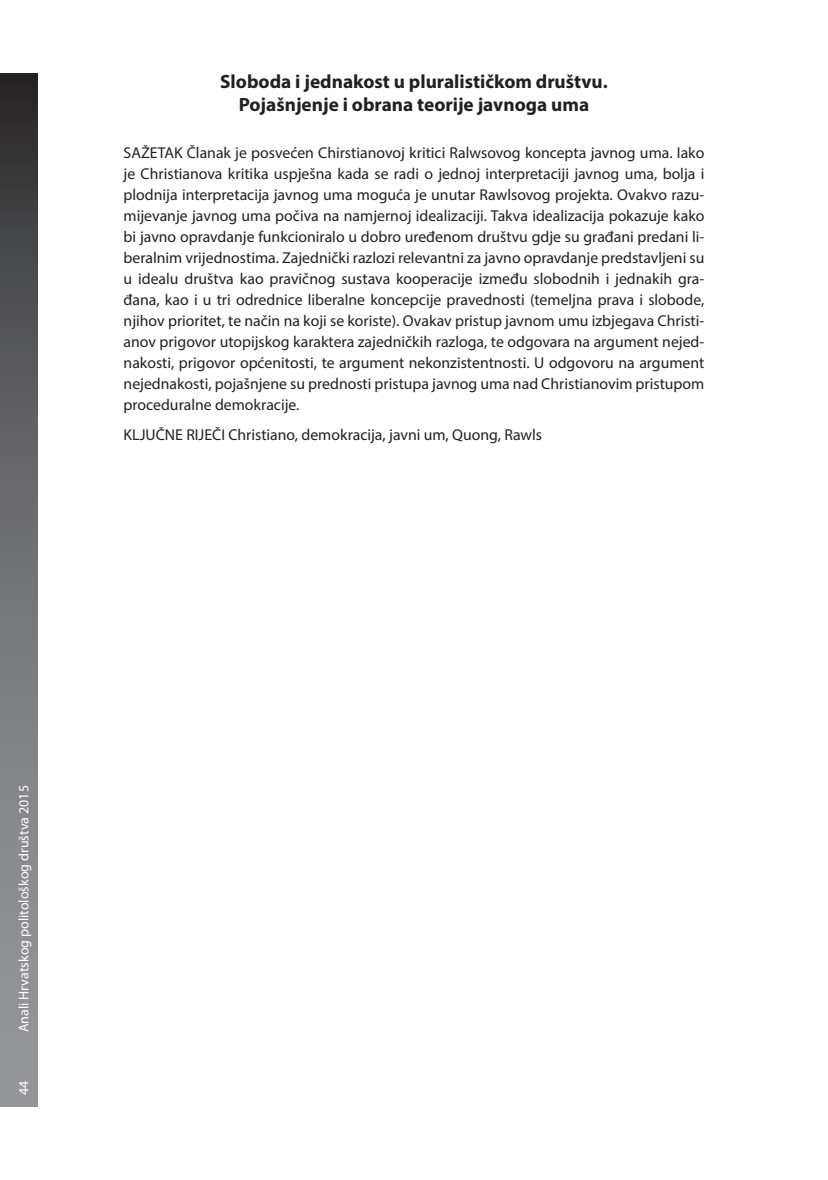
<style>
.page{position:relative;width:828px;height:1180px;background:#fff}
.page>*{position:absolute;margin:0;border:0;box-sizing:border-box;transform-origin:0 0}
.t1{font:700 19.25px/22.8px "Myriad Pro";color:#231f20;text-align:center}
.t2{font:15.75px/21px "Myriad Pro";color:#231f20;text-align:justify}
.t3{font:14px "Myriad Pro";color:#fff}
</style>
<div class="page">
<svg style="left:0;top:74px;width:38px;height:1032px;background:#6b6c6f"></svg>
<p class="t1" style="left:220px;top:70px;width:389px">Sloboda i jednakost u pluralističkom društvu.<br>Pojašnjenje i obrana teorije javnoga uma</p>
<p class="t2" style="left:124px;top:142px;width:582px">SAŽETAK Članak je posvećen Chirstianovoj kritici Ralwsovog koncepta javnog uma. Iako je Christianova kritika uspješna kada se radi o jednoj interpretaciji javnog uma, bolja i plodnija interpretacija javnog uma moguća je unutar Rawlsovog projekta. Ovakvo razu&shy;mijevanje javnog uma počiva na namjernoj idealizaciji. Takva idealizacija pokazuje kako bi javno opravdanje funkcioniralo u dobro uređenom društvu gdje su građani predani li&shy;beralnim vrijednostima. Zajednički razlozi relevantni za javno opravdanje predstavljeni su u idealu društva kao pravičnog sustava kooperacije između slobodnih i jednakih gra&shy;đana, kao i u tri odrednice liberalne koncepcije pravednosti (temeljna prava i slobode, njihov prioritet, te način na koji se koriste). Ovakav pristup javnom umu izbjegava Christi&shy;anov prigovor utopijskog karaktera zajedničkih razloga, te odgovara na argument nejed&shy;nakosti, prigovor općenitosti, te argument nekonzistentnosti. U odgovoru na argument nejednakosti, pojašnjene su prednosti pristupa javnog uma nad Christianovim pristupom proceduralne demokracije.</p>
<p class="t2" style="left:124px;top:424px;width:420px">KLJUČNE RIJEČI Christiano, demokracija, javni um, Quong, Rawls</p>
<p class="t3" style="left:15px;top:1032px;width:249px;rotate:-90deg">Anali Hrvatskog politološkog društva 2015</p>
<p class="t3" style="left:15px;top:1095px;width:16px;rotate:-90deg">44</p>
</div>
